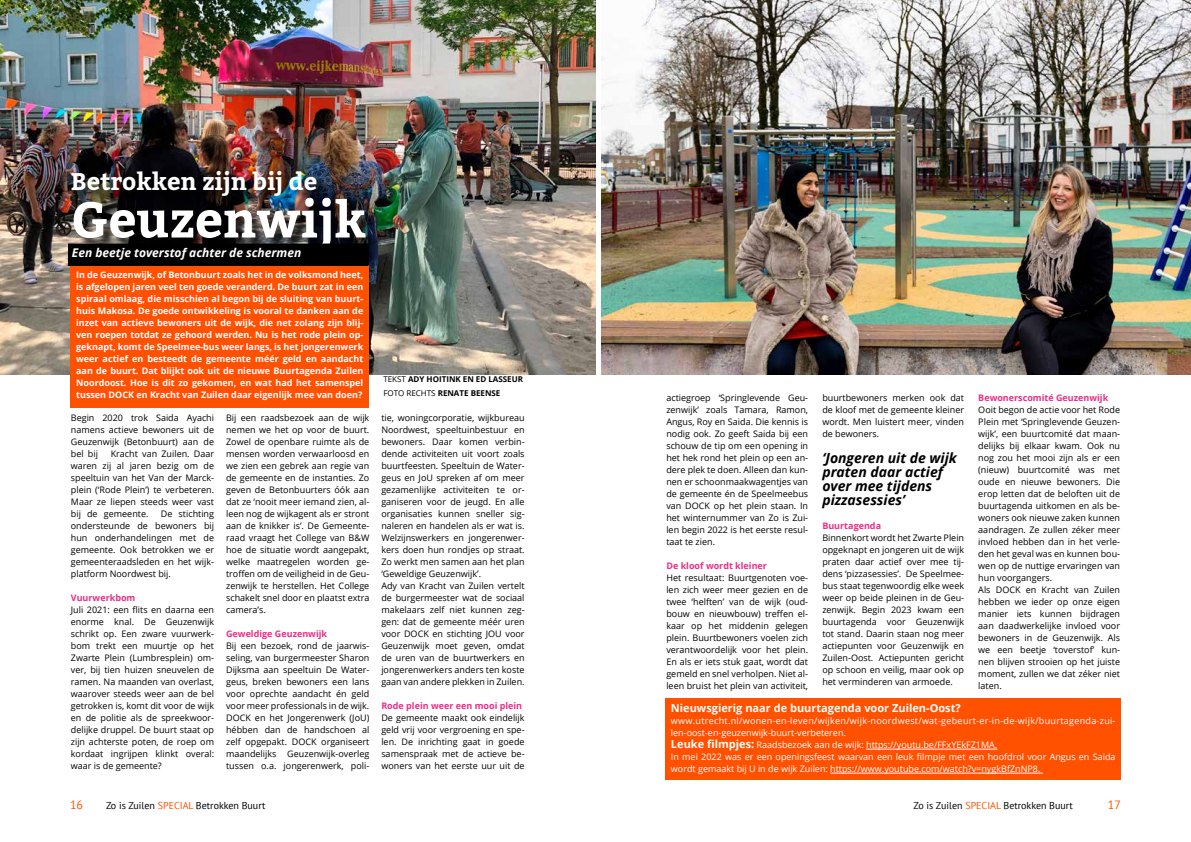
<style>
.page{position:relative;width:1191px;height:842px;background:#fff}
.page>*{position:absolute;margin:0;border:0;box-sizing:border-box;transform-origin:0 0}
.t1{font:700 50px "Bitter";color:#fff}
.t2{font:700 24px "Bitter";color:#fff}
.t3{font:italic 700 14px/14px "Open Sans";color:#000}
.t4{font:italic 700 12px "Open Sans";color:#fff}
.t5{font:12px "PT Sans";color:#ff5100}
.t6{font:700 11px "Open Sans";color:#fff}
.t7{font:10px "PT Sans";color:#000}
.t8{font:9px/12px "Open Sans";color:#000;text-align:justify}
.t9{font:700 9px/12px "Open Sans";color:#fff;text-align:justify}
.t10{font:9px/12px "Open Sans";color:#fff}
.t11{font:700 9px "Open Sans";color:#ee2c85}
.t12{font:700 8px/14px "Open Sans";color:#000}
.s1{font-weight:400}
.s2{color:#ff5100}
.s3{font-weight:700;font-size:11px}
</style>
<div class="page">
<img style="left:0;top:0;width:595px;height:374px">
<div style="left:74px;top:172px;width:304px;height:90px;background:#000;opacity:.75"></div>
<img style="left:601px;top:0;width:590px;height:374px">
<div style="left:665px;top:698px;width:456px;height:82px;background:#ff5100"></div>
<hr style="left:866px;top:749px;width:131px;height:1px;background:#fff">
<hr style="left:830px;top:773px;width:212px;height:1px;background:#fff">
<div style="left:71px;top:266px;width:298px;height:142px;background:#ff5100"></div>
<div style="left:68px;top:244px;width:300px;height:21px;background:#000"></div>
<div style="left:68px;top:244px;width:301px;height:22px;border:1px solid #000"></div>
<h2 class="t2" style="left:71px;top:167px;width:248px">Betrokken zijn bij de</h2>
<h1 class="t1" style="left:71px;top:190px;width:297px">Geuzenwijk</h1>
<h3 class="t4" style="left:72px;top:244px;width:231px">Een beetje toverstof achter de schermen</h3>
<p class="t9" style="left:76px;top:269px;width:289px">In de Geuzenwijk, of Betonbuurt zoals het in de volksmond heet, is afgelopen jaren veel ten goede veranderd. De buurt zat in een spiraal omlaag, die misschien al begon bij de sluiting van buurt&shy;huis Makosa. De goede ontwikkeling is vooral te danken aan de inzet van actieve bewoners uit de wijk, die net zolang zijn blij&shy;ven roepen totdat ze gehoord werden. Nu is het rode plein op&shy;geknapt, komt de Speelmee-bus weer langs, is het jongerenwerk weer actief en besteedt de gemeente méér geld en aandacht aan de buurt. Dat blijkt ook uit de nieuwe Buurtagenda Zuilen Noordoost. Hoe is dit zo gekomen, en wat had het samenspel tussen DOCK en Kracht van Zuilen daar eigenlijk mee van doen?</p>
<p class="t8" style="left:71px;top:412px;width:145px">Begin 2020 trok Saida Ayachi namens actieve bewoners uit de Geuzenwijk (Betonbuurt) aan de bel bij</p>
<p class="t8" style="left:71px;top:448px;width:145px;text-indent:40px">Kracht van Zuilen. Daar waren zij al jaren bezig om de speeltuin van het Van der Marck&shy;plein (‘Rode Plein’) te verbeteren.<br>Maar ze liepen steeds weer vast bij de gemeente.</p>
<p class="t8" style="left:71px;top:508px;width:145px;text-indent:90px">De stichting ondersteunde de bewoners bij hun onderhandelingen met de gemeente. Ook betrokken we er gemeenteraadsleden en het wijk&shy;platform Noordwest bij.</p>
<p class="t11" style="left:71px;top:592px;width:66px">Vuurwerkbom</p>
<p class="t8" style="left:71px;top:604px;width:145px">Juli 2021: een flits en daarna een enorme knal. De Geuzenwijk schrikt op. Een zware vuurwerk&shy;bom trekt een muurtje op het Zwarte Plein (Lumbresplein) om&shy;ver, bij tien huizen sneuvelen de ramen. Na maanden van overlast, waarover steeds weer aan de bel getrokken is, komt dit voor de wijk en de politie als de spreekwoor&shy;delijke druppel. De buurt staat op zijn achterste poten, de roep om kordaat ingrijpen klinkt overal: waar is de gemeente?</p>
<p class="t8" style="left:226px;top:412px;width:145px">Bij een raadsbezoek aan de wijk nemen we het op voor de buurt.<br>Zowel de openbare ruimte als de mensen worden verwaarloosd en we zien een gebrek aan regie van de gemeente en de instanties. Zo geven de Betonbuurters óók aan dat ze ‘nooit meer iemand zien, al&shy;leen nog de wijkagent als er stront aan de knikker is’. De Gemeente&shy;raad vraagt het College van B&amp;W hoe de situatie wordt aangepakt, welke maatregelen worden ge&shy;troffen om de veiligheid in de Geu&shy;zenwijk te herstellen. Het College schakelt snel door en plaatst extra camera’s.</p>
<p class="t11" style="left:226px;top:627px;width:102px">Geweldige Geuzenwijk</p>
<p class="t8" style="left:226px;top:640px;width:145px">Bij een bezoek, rond de jaarwis&shy;seling, van burgermeester Sharon Dijksma aan speeltuin De Water&shy;geus, breken bewoners een lans voor oprechte aandacht én geld voor meer professionals in de wijk.<br>DOCK en het Jongerenwerk (JoU) hébben dan de handschoen al zelf opgepakt. DOCK organiseert maandelijks Geuzenwijk-overleg tussen o.a. jongerenwerk, poli-</p>
<p class="t12" style="left:383px;top:372px;width:141px"><span class="s1">TEKST</span> ADY HOITINK EN ED LASSEUR<br><span class="s1">FOTO RECHTS</span> RENATE BEENSE</p>
<p class="t8" style="left:381px;top:412px;width:145px;text-align:left">tie, woningcorporatie, wijkbureau<br>Noordwest, speeltuinbestuur en bewoners. Daar komen verbin&shy;dende activiteiten uit voort zoals buurtfeesten. Speeltuin de Water&shy;geus en JoU spreken af om meer gezamenlijke activiteiten te or&shy;ganiseren voor de jeugd. En alle organisaties kunnen sneller sig&shy;naleren en handelen als er wat is.<br>Welzijnswerkers en jongerenwer&shy;kers doen hun rondjes op straat.<br>Zo werkt men samen aan het plan ‘Geweldige Geuzenwijk’.<br>Ady van Kracht van Zuilen vertelt de burgermeester wat de sociaal makelaars zelf niet kunnen zeg&shy;gen: dat de gemeente méér uren voor DOCK en stichting JOU voor<br>Geuzenwijk moet geven, omdat de uren van de buurtwerkers en jongerenwerkers anders ten koste gaan van andere plekken in Zuilen.</p>
<p class="t11" style="left:381px;top:699px;width:142px">Rode plein weer een mooi plein</p>
<p class="t8" style="left:381px;top:711px;width:145px">De gemeente maakt ook eindelijk geld vrij voor vergroening en spe&shy;len. De inrichting gaat in goede samenspraak met de actieve be&shy;woners van het eerste uur uit de</p>
<h3 class="t5" style="left:70px;top:797px;width:15px">16</h3>
<p class="t7" style="left:106px;top:799px;width:161px">Zo is Zuilen <span class="s2">SPECIAL</span> Betrokken Buurt</p>
<p class="t8" style="left:666px;top:391px;width:143px">actiegroep ‘Springlevende Geu&shy;zenwijk’ zoals Tamara, Ramon, Angus, Roy en Saida. Die kennis is nodig ook. Zo geeft Saida bij een schouw de tip om een opening in het hek rond het plein op een an&shy;dere plek te doen. Alleen dan kun&shy;nen er schoonmaakwagentjes van de gemeente én de Speelmeebus van DOCK op het plein staan. In het winternummer van Zo is Zui&shy;len begin 2022 is het eerste resul&shy;taat te zien.</p>
<p class="t11" style="left:666px;top:559px;width:102px">De kloof wordt kleiner</p>
<p class="t8" style="left:666px;top:571px;width:143px">Het resultaat: Buurtgenoten voe&shy;len zich weer meer gezien en de twee ‘helften’ van de wijk (oud&shy;bouw en nieuwbouw) treffen el&shy;kaar op het middenin gelegen plein. Buurtbewoners voelen zich verantwoordelijk voor het plein.<br>En als er iets stuk gaat, wordt dat gemeld en snel verholpen. Niet al&shy;leen bruist het plein van activiteit,</p>
<p class="t8" style="left:822px;top:391px;width:143px">buurtbewoners merken ook dat de kloof met de gemeente kleiner wordt. Men luistert meer, vinden de bewoners.</p>
<h3 class="t3" style="left:822px;top:450px;width:136px">‘Jongeren uit de wijk praten daar actief over mee tijdens pizzasessies’</h3>
<p class="t11" style="left:822px;top:519px;width:60px">Buurtagenda</p>
<p class="t8" style="left:822px;top:531px;width:143px">Binnenkort wordt het Zwarte Plein opgeknapt en jongeren uit de wijk praten daar actief over mee tij&shy;dens ‘pizzasessies’. De Speelmee&shy;bus staat tegenwoordig elke week weer op beide pleinen in de Geu&shy;zenwijk. Begin 2023 kwam een buurtagenda voor Geuzenwijk tot stand. Daarin staan nog meer actiepunten voor Geuzenwijk en Zuilen-Oost. Actiepunten gericht op schoon en veilig, maar ook op het verminderen van armoede.</p>
<p class="t11" style="left:978px;top:391px;width:131px">Bewonerscomité Geuzenwijk</p>
<p class="t8" style="left:978px;top:403px;width:143px;text-align:left">Ooit begon de actie voor het Rode<br>Plein met ‘Springlevende Geuzen&shy;wijk’, een buurtcomité dat maan&shy;delijks bij elkaar kwam. Ook nu nog zou het mooi zijn als er een (nieuw) buurtcomité was met oude en nieuwe bewoners. Die erop letten dat de beloften uit de buurtagenda uitkomen en als be&shy;woners ook nieuwe zaken kunnen aandragen. Ze zullen zéker meer invloed hebben dan in het verle&shy;den het geval was en kunnen bou&shy;wen op de nuttige ervaringen van hun voorgangers.<br>Als DOCK en Kracht van Zuilen hebben we ieder op onze eigen manier iets kunnen bijdragen aan daadwerkelijke invloed voor bewoners in de Geuzenwijk. Als we een beetje ‘toverstof’ kun&shy;nen blijven strooien op het juiste moment, zullen we dat zéker niet laten.</p>
<p class="t6" style="left:671px;top:701px;width:291px">Nieuwsgierig naar de buurtagenda voor Zuilen-Oost?</p>
<p class="t10" style="left:671px;top:715px;width:446px">www.utrecht.nl/wonen-en-leven/wijken/wijk-noordwest/wat-gebeurt-er-in-de-wijk/buurtagenda-zui&shy;len-oost-en-geuzenwijk-buurt-verbeteren.<br><span class="s3">Leuke filmpjes:</span> Raadsbezoek aan de wijk: https://youtu.be/FFxYEkFZ1MA.<br>In mei 2022 was er een openingsfeest waarvan een leuk filmpje met een hoofdrol voor Angus en Saida wordt gemaakt bij U in de wijk Zuilen: https://www.youtube.com/watch?v=nygkBfZnNP8.</p>
<p class="t7" style="left:913px;top:799px;width:161px">Zo is Zuilen <span class="s2">SPECIAL</span> Betrokken Buurt</p>
<h3 class="t5" style="left:1108px;top:797px;width:15px">17</h3>
</div>
